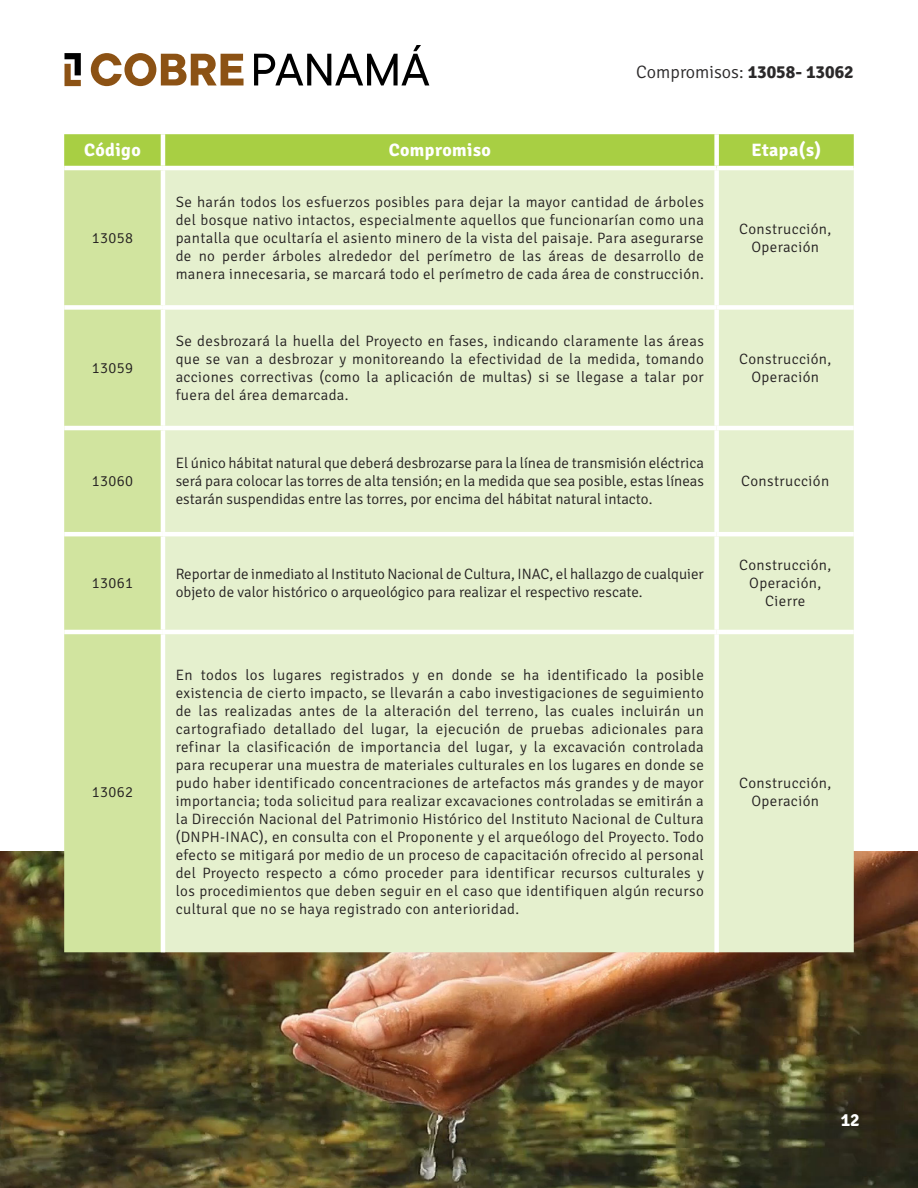
<style>
.page{position:relative;width:918px;height:1188px;background:#fff}
.page>*{position:absolute;margin:0;border:0;box-sizing:border-box;transform-origin:0 0}
.Body_Text{font:700 18px "Signika";letter-spacing:.025em;color:#fff}
.t1{font:300 18px "Signika";color:#2b292a}
.Body_Text-2{font:300 15px/18px "Signika";letter-spacing:.02em;color:#231f20;text-align:justify}
.Body_Text-3{font:300 15px/18px "Signika";color:#231f20}
.s1{font-weight:700}
</style>
<div class="page">
<img style="left:0;top:851px;width:918px;height:337px">
<div style="left:64px;top:134px;width:790px;height:32px;background:#a8cf43"></div>
<div style="left:64px;top:170px;width:97px;height:782px;background:#d1e49f"></div>
<div style="left:165px;top:170px;width:689px;height:782px;background:#e5f0ce"></div>
<hr style="left:161px;top:134px;width:4px;height:32px;background:#fff">
<div style="left:714px;top:134px;width:5px;height:32px;background:#fff"></div>
<div style="left:714px;top:170px;width:5px;height:135px;background:#fff"></div>
<div style="left:64px;top:305px;width:99px;height:5px;background:#fff"></div>
<div style="left:163px;top:305px;width:554px;height:5px;background:#fff"></div>
<div style="left:717px;top:305px;width:137px;height:5px;background:#fff"></div>
<div style="left:714px;top:310px;width:5px;height:116px;background:#fff"></div>
<hr style="left:64px;top:426px;width:99px;height:4px;background:#fff">
<hr style="left:163px;top:426px;width:554px;height:4px;background:#fff">
<hr style="left:717px;top:426px;width:137px;height:4px;background:#fff">
<div style="left:714px;top:430px;width:5px;height:102px;background:#fff"></div>
<hr style="left:64px;top:532px;width:99px;height:4px;background:#fff">
<hr style="left:163px;top:532px;width:554px;height:4px;background:#fff">
<hr style="left:717px;top:532px;width:137px;height:4px;background:#fff">
<div style="left:714px;top:536px;width:5px;height:94px;background:#fff"></div>
<hr style="left:64px;top:630px;width:99px;height:4px;background:#fff">
<hr style="left:163px;top:630px;width:554px;height:4px;background:#fff">
<hr style="left:161px;top:634px;width:4px;height:318px;background:#fff">
<hr style="left:717px;top:630px;width:137px;height:4px;background:#fff">
<div style="left:714px;top:634px;width:5px;height:318px;background:#fff"></div>
<svg style="left:91px;top:53px;width:153px;height:33px"></svg>
<svg style="left:254px;top:45px;width:175px;height:40px"></svg>
<svg style="left:64px;top:53px;width:17px;height:33px"></svg>
<p class="t1" style="left:636px;top:62px;width:219px">Compromisos: <span class="s1">13058- 13062</span></p>
<p class="Body_Text" style="left:84px;top:139px;width:58px">Código</p>
<p class="Body_Text" style="left:389px;top:139px;width:104px">Compromiso</p>
<p class="Body_Text" style="left:752px;top:139px;width:71px">Etapa(s)</p>
<p class="Body_Text-2" style="left:92px;top:229px;width:43px">13058</p>
<p class="Body_Text-2" style="left:92px;top:359px;width:43px">13059</p>
<p class="Body_Text-2" style="left:92px;top:472px;width:43px">13060</p>
<p class="Body_Text-2" style="left:176px;top:193px;width:530px">Se harán todos los esfuerzos posibles para dejar la mayor cantidad de árboles del bosque nativo intactos, especialmente aquellos que funcionarían como una pantalla que ocultaría el asiento minero de la vista del paisaje. Para asegurarse de no perder árboles alrededor del perímetro de las áreas de desarrollo de manera innecesaria, se marcará todo el perímetro de cada área de construcción.</p>
<p class="Body_Text-2" style="left:176px;top:332px;width:530px">Se desbrozará la huella del Proyecto en fases, indicando claramente las áreas que se van a desbrozar y monitoreando la efectividad de la medida, tomando acciones correctivas (como la aplicación de multas) si se llegase a talar por fuera del área demarcada.</p>
<p class="Body_Text-2" style="left:176px;top:454px;width:530px">El único hábitat natural que deberá desbrozarse para la línea de transmisión eléctrica será para colocar las torres de alta tensión; en la medida que sea posible, estas líneas estarán suspendidas entre las torres, por encima del hábitat natural intacto.</p>
<p class="Body_Text-2" style="left:739px;top:220px;width:94px;text-align:center">Construcción,<br>Operación</p>
<p class="Body_Text-2" style="left:739px;top:350px;width:94px;text-align:center">Construcción,<br>Operación</p>
<p class="Body_Text-2" style="left:741px;top:472px;width:89px">Construcción</p>
<p class="Body_Text-2" style="left:92px;top:574px;width:43px">13061</p>
<p class="Body_Text-3" style="left:176px;top:565px;width:530px">Reportar de inmediato al Instituto Nacional de Cultura, INAC, el hallazgo de cualquier objeto de valor histórico o arqueológico para realizar el respectivo rescate.</p>
<p class="Body_Text-2" style="left:739px;top:556px;width:94px;text-align:center">Construcción,<br>Operación,<br>Cierre</p>
<p class="Body_Text-2" style="left:92px;top:783px;width:43px">13062</p>
<p class="Body_Text-2" style="left:176px;top:666px;width:530px">En todos los lugares registrados y en donde se ha identificado la posible existencia de cierto impacto, se llevarán a cabo investigaciones de seguimiento de las realizadas antes de la alteración del terreno, las cuales incluirán un cartografiado detallado del lugar, la ejecución de pruebas adicionales para refinar la clasificación de importancia del lugar, y la excavación controlada para recuperar una muestra de materiales culturales en los lugares en donde se pudo haber identificado concentraciones de artefactos más grandes y de mayor importancia; toda solicitud para realizar excavaciones controladas se emitirán a la Dirección Nacional del Patrimonio Histórico del Instituto Nacional de Cultura (DNPH-INAC), en consulta con el Proponente y el arqueólogo del Proyecto. Todo efecto se mitigará por medio de un proceso de capacitación ofrecido al personal del Proyecto respecto a cómo proceder para identificar recursos culturales y los procedimientos que deben seguir en el caso que identifiquen algún recurso cultural que no se haya registrado con anterioridad.</p>
<p class="Body_Text-2" style="left:739px;top:774px;width:94px;text-align:center">Construcción,<br>Operación</p>
<p class="Body_Text" style="left:841px;top:1109px;width:21px">12</p>
</div>
